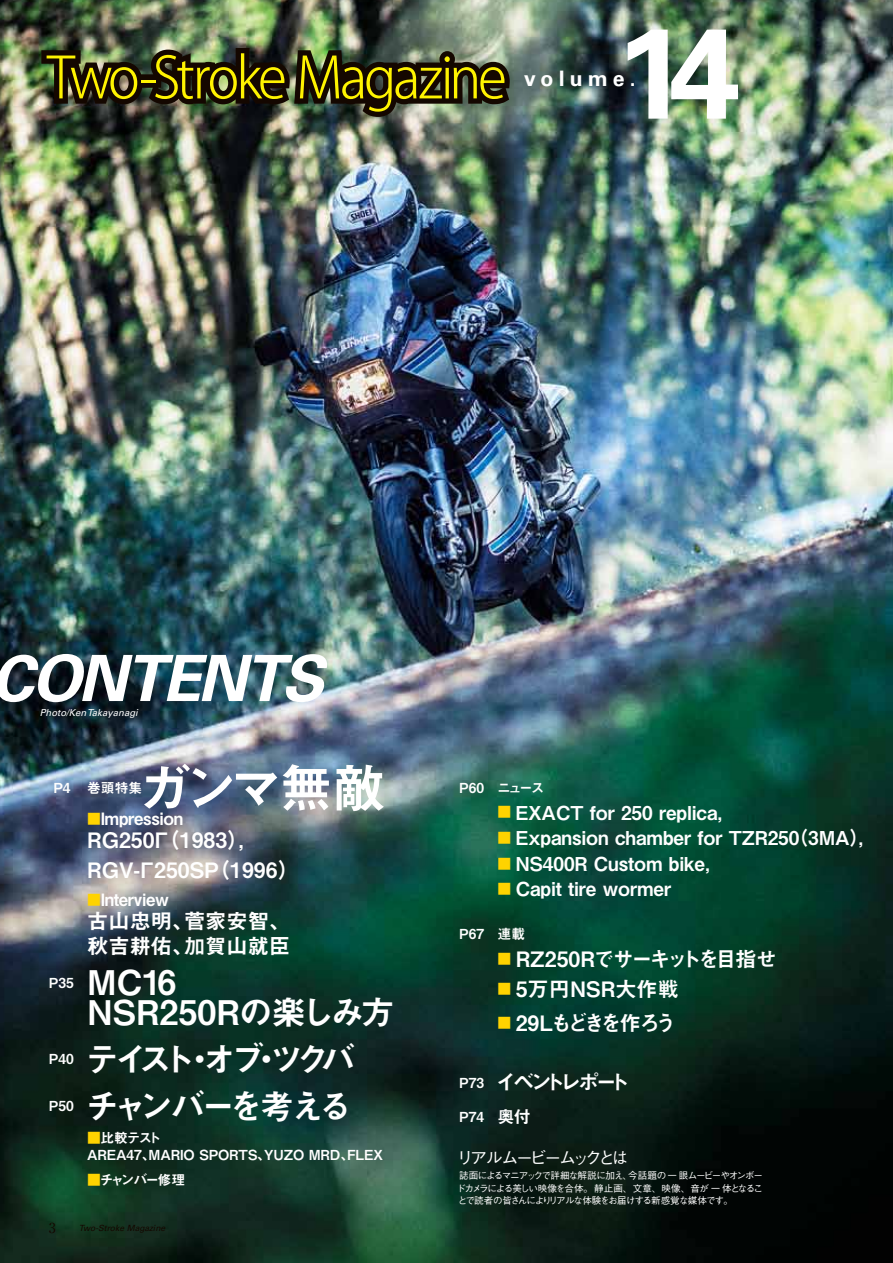
<style>
.page{position:relative;width:893px;height:1263px;background:#fff}
.page>*{position:absolute;margin:0;border:0;box-sizing:border-box;transform-origin:0 0}
.t1{font:700 127.5px "Univers LT Std";color:#fff}
.t2{font:italic 700 63.75px "Univers LT Std";letter-spacing:-.04em;color:#fff}
.t3{font:53.1px "Midashi Go Pro MB31";letter-spacing:-.095em;color:#fff}
.t4{font:34.05px/29.7px "Midashi Go Pro MB31";color:#fff}
.t5{font:34.05px "Midashi Go Pro MB31";letter-spacing:-.24em;color:#fff}
.t6{font:34.05px "Midashi Go Pro MB31";letter-spacing:-.14em;color:#fff}
.t7{font:21.3px/29.7px "Midashi Go Pro MB31";color:#fff}
.t8{font:21.3px "Midashi Go Pro MB31";letter-spacing:-.085em;color:#fff}
.t9{font:21.3px "Midashi Go Pro MB31";letter-spacing:-.095em;color:#fff}
.t10{font:21.3px "Midashi Go Pro MB31";letter-spacing:-.175em;color:#fff}
.t11{font:700 21.3px "Univers LT Std";letter-spacing:.24em;color:#fff}
.t12{font:19.2px "Midashi Go Pro MB31";letter-spacing:-.005em;color:#fff}
.t13{font:16.95px "Midashi Go Pro MB31";letter-spacing:-.02em;color:#fff}
.t14{font:500 16.95px "Gothic BBB Pro";letter-spacing:-.2em;color:#fff}
.t15{font:13.8px/17.5px "Midashi Go Pro MB31";letter-spacing:-.01em;color:#fff}
.t16{font:13.8px "Midashi Go Pro MB31";letter-spacing:-.11em;color:#fff}
.t17{font:13.8px "Midashi Go Pro MB31";color:#ffd300}
.t18{font:13.8px "Ryumin Pro";color:#140700}
.t19{font:500 9.6px/12.8px "Gothic BBB Pro";letter-spacing:-.09em;color:#fff;text-align:justify}
.t20{font:italic 9.6px "Univers LT Std";color:#fff}
.t21{font:italic 8.55px "Univers LT Std";color:#140700}
.s1{font-size:13.8px;color:#ffd300}
.s2{color:#ffd300}
.s3{font-size:13.8px}
.s4{font-size:16.95px}
</style>
<div class="page">
<img style="left:0;top:0;width:893px;height:1263px">
<img style="left:41px;top:48px;width:469px;height:69px">
<h1 class="t1" style="left:615px;top:-1px;width:126px">14</h1>
<h3 class="t11" style="left:524px;top:66px;width:113px">volume.</h3>
<h2 class="t2" style="left:-9px;top:641px;width:334px">CONTENTS</h2>
<p class="t20" style="left:40px;top:707px;width:100px">Photo/Ken Takayanagi</p>
<h3 class="t15" style="left:53px;top:777px;width:19px">P4</h3>
<h3 class="t3" style="left:138px;top:745px;width:249px">ガンマ無敵</h3>
<h3 class="t7" style="left:87px;top:822px;width:213px">RG250Γ（1983）,<br>RGV-Γ250SP（1996）</h3>
<h3 class="t13" style="left:87px;top:886px;width:83px"><span class="s1">■</span>Interview</h3>
<h3 class="t7" style="left:87px;top:905px;width:205px;line-height:25.5px">古山忠明、菅家安智、秋吉耕佑、加賀山就臣</h3>
<h3 class="t15" style="left:87px;top:777px;width:57px">巻頭特集</h3>
<h3 class="t13" style="left:101px;top:805px;width:84px">Impression</h3>
<h3 class="t17" style="left:87px;top:807px;width:15px">■</h3>
<h3 class="t15" style="left:49px;top:972px;width:26px">P35</h3>
<h3 class="t4" style="left:87px;top:963px;width:309px">MC16<br>NSR250Rの楽しみ方</h3>
<h3 class="t15" style="left:49px;top:1048px;width:40px">P40　</h3>
<h3 class="t5" style="left:85px;top:1032px;width:271px">テイスト・オブ・ツクバ</h3>
<h3 class="t15" style="left:49px;top:1095px;width:40px">P50　</h3>
<h3 class="t6" style="left:85px;top:1078px;width:269px">チャンバーを考える</h3>
<h3 class="t15" style="left:87px;top:1127px;width:297px"><span class="s2">■</span>比較テスト　<br>AREA47、MARIO SPORTS、YUZO MRD、FLEX</h3>
<h3 class="t16" style="left:87px;top:1169px;width:100px"><span class="s2">■</span>チャンバー修理</h3>
<h3 class="t18" style="left:49px;top:1216px;width:8px">3</h3>
<p class="t21" style="left:79px;top:1222px;width:88px">Two-Stroke Magazine</p>
<h3 class="t15" style="left:459px;top:777px;width:87px">P60　ニュース</h3>
<h3 class="t12" style="left:497px;top:797px;width:227px"><span class="s1">■</span> EXACT for 250 replica,</h3>
<h3 class="t12" style="left:497px;top:822px;width:373px"><span class="s1">■</span> Expansion chamber for TZR250（3MA）,</h3>
<h3 class="t12" style="left:497px;top:848px;width:214px"><span class="s1">■</span> NS400R Custom bike,</h3>
<h3 class="t12" style="left:497px;top:873px;width:175px"><span class="s1">■</span> Capit tire wormer</h3>
<h3 class="t15" style="left:459px;top:923px;width:81px">P67 連載　</h3>
<h3 class="t8" style="left:497px;top:942px;width:281px"><span class="s1">■</span> RZ250Rでサーキットを目指せ</h3>
<h3 class="t7" style="left:497px;top:971px;width:183px"><span class="s1">■</span> 5万円NSR大作戦</h3>
<h3 class="t9" style="left:497px;top:1006px;width:180px"><span class="s1">■</span> 29Lもどきを作ろう</h3>
<h3 class="t10" style="left:459px;top:1065px;width:172px"><span class="s3">P73</span> イベントレポート</h3>
<h3 class="t15" style="left:459px;top:1106px;width:73px">P74 <span class="s4">奥付</span></h3>
<h3 class="t14" style="left:456px;top:1144px;width:174px">リアルムービームックとは</h3>
<p class="t19" style="left:456px;top:1167px;width:308px">誌面によるマニアックで詳細な解説に加え、今話題の 一 眼ムービーやオンボードカメラによる美しい映像を合体。静止画、文章、映像、音が 一 体となることで読者の皆さんによりリアルな体験をお届けする新感覚な媒体です。</p>
</div>
